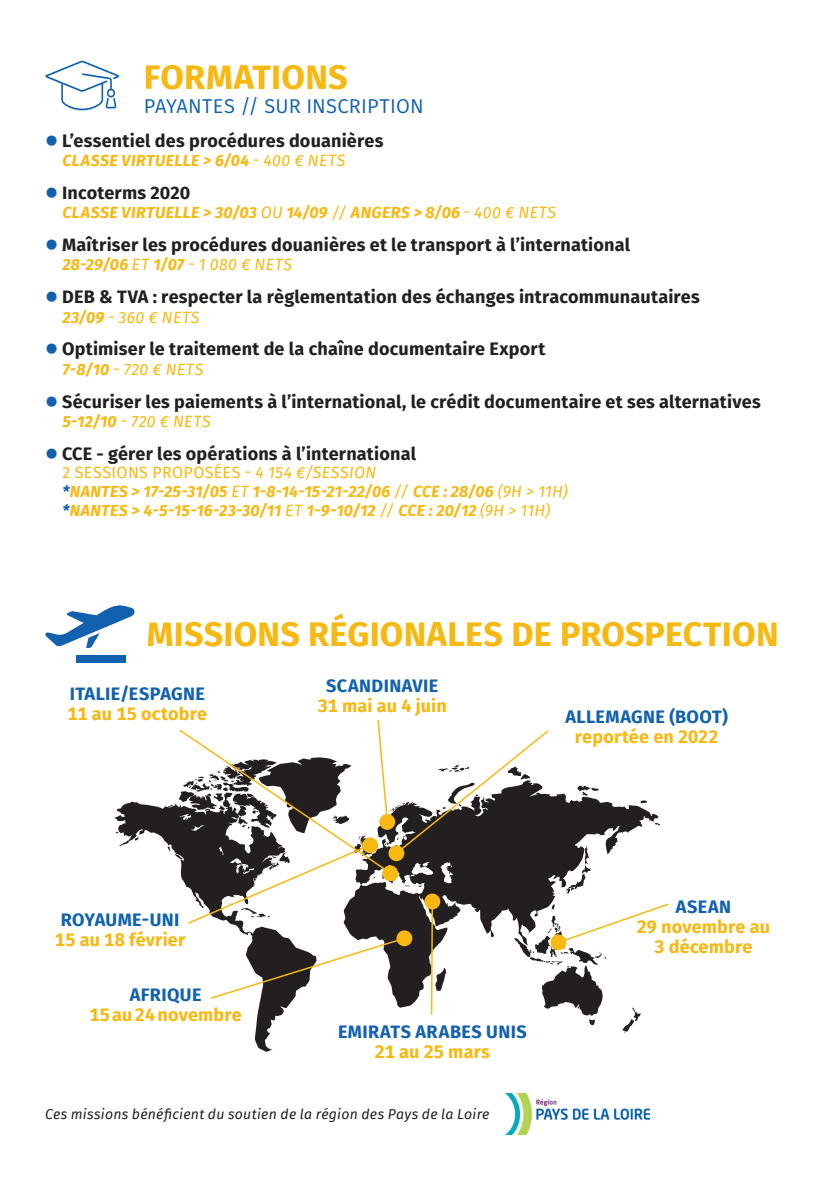
<style>
.page{position:relative;width:840px;height:1191px;background:#fff}
.page>*{position:absolute;margin:0;border:0;box-sizing:border-box;transform-origin:0 0}
.t1{font:700 34px "Fira Sans";letter-spacing:.005em;color:#f6b811}
.t2{font:20px "Fira Sans";letter-spacing:.01em;color:#1161af}
.t3{font:700 18px "Fira Sans";letter-spacing:.01em;color:#231f20}
.t4{font:700 18px/20px "Fira Sans";letter-spacing:.01em;color:#f6b811;text-align:center}
.t5{font:700 18px "Fira Sans";letter-spacing:.02em;color:#1161af}
.t6{font:italic 700 16px/19.2px "Fira Sans";letter-spacing:.02em;color:#f6b811}
.t7{font:italic 16px "Fira Sans";letter-spacing:.035em;color:#f6b811}
.t8{font:italic 14px "Fira Sans";letter-spacing:.02em;color:#231f20}
.s1{font-size:36px;color:#1161af}
.s2{font-weight:400}
.s3{font-weight:700}
.s4{font-weight:400;font-style:normal}
.s5{color:#1161af}
</style>
<div class="page">
<svg style="left:45px;top:61px;width:74px;height:49px"></svg>
<svg style="left:115px;top:785px;width:544px;height:267px"></svg>
<div style="left:550px;top:934px;width:16px;height:16px;background:#f6b811;border-radius:50%"></div>
<svg style="left:556px;top:902px;width:113px;height:42px"></svg>
<img style="left:505px;top:1093px;width:144px;height:41px">
<div style="left:76px;top:655px;width:49px;height:8px;background:#1161af"></div>
<svg style="left:45px;top:605px;width:90px;height:43px"></svg>
<svg style="left:178px;top:719px;width:371px;height:296px"></svg>
<div style="left:379px;top:814px;width:16px;height:16px;background:#f6b811;border-radius:50%"></div>
<h1 class="t1" style="left:144px;top:48px;width:205px">FORMATIONS</h1>
<p class="t2" style="left:144px;top:91px;width:281px">PAYANTES // SUR INSCRIPTION</p>
<p class="t3" style="left:45px;top:125px;width:339px"><span class="s1">•</span> L’essentiel des procédures douanières</p>
<p class="t6" style="left:62px;top:150px;width:284px">CLASSE VIRTUELLE &gt; 6/04 <span class="s2">- 400 € NETS</span></p>
<p class="t3" style="left:45px;top:178px;width:146px"><span class="s1">•</span> Incoterms 2020</p>
<p class="t6" style="left:62px;top:202px;width:495px">CLASSE VIRTUELLE &gt; 30/03 <span class="s2">OU</span> 14/09 <span class="s2">//</span> ANGERS &gt; 8/06 <span class="s2">- 400 € NETS</span></p>
<p class="t3" style="left:45px;top:230px;width:586px"><span class="s1">•</span> Maîtriser les procédures douanières et le transport à l’international</p>
<p class="t6" style="left:62px;top:254px;width:231px">28-29/06 <span class="s2">ET</span> 1/07 <span class="s2">- 1 080 € NETS</span></p>
<p class="t3" style="left:45px;top:282px;width:655px"><span class="s1">•</span> DEB &amp; TVA : respecter la règlementation des échanges intracommunautaires</p>
<p class="t7" style="left:62px;top:305px;width:138px"><span class="s3">23/09</span> - 360 € NETS</p>
<p class="t3" style="left:45px;top:334px;width:501px"><span class="s1">•</span> Optimiser le traitement de la chaîne documentaire Export</p>
<p class="t7" style="left:62px;top:357px;width:142px"><span class="s3">7-8/10</span> - 720 € NETS</p>
<p class="t3" style="left:45px;top:386px;width:716px"><span class="s1">•</span> Sécuriser les paiements à l’international, le crédit documentaire et ses alternatives</p>
<p class="t7" style="left:62px;top:409px;width:150px"><span class="s3">5-12/10</span> - 720 € NETS</p>
<p class="t3" style="left:45px;top:438px;width:372px"><span class="s1">•</span> CCE - gérer les opérations à l’international</p>
<p class="t6" style="left:62px;top:461px;width:506px"><span class="s4">2 SESSIONS PROPOSÉES -</span> <span class="s2">4 154 €/SESSION<br></span><span class="s5">*</span>NANTES &gt; 17-25-31/05 <span class="s2">ET</span> 1-8-14-15-21-22/06 <span class="s2">//</span> CCE : 28/06 <span class="s2">(9H &gt; 11H) </span><span class="s5">*</span>NANTES &gt; 4-5-15-16-23-30/11 <span class="s2">ET</span> 1-9-10/12 <span class="s2">//</span> CCE : 20/12 <span class="s2">(9H &gt; 11H)</span></p>
<h1 class="t1" style="left:147px;top:605px;width:633px">MISSIONS RÉGIONALES DE PROSPECTION</h1>
<p class="t5" style="left:70px;top:678px;width:137px">ITALIE/ESPAGNE</p>
<p class="t4" style="left:68px;top:702px;width:141px">11 au 15 octobre</p>
<p class="t5" style="left:326px;top:670px;width:113px">SCANDINAVIE</p>
<p class="t4" style="left:317px;top:694px;width:131px">31 mai au 4 juin</p>
<p class="t5" style="left:565px;top:701px;width:164px">ALLEMAGNE (BOOT)</p>
<p class="t4" style="left:574px;top:725px;width:145px">reportée en 2022</p>
<p class="t5" style="left:61px;top:904px;width:120px">ROYAUME-UNI</p>
<p class="t4" style="left:55px;top:928px;width:132px">15 au 18 février</p>
<p class="t5" style="left:130px;top:979px;width:73px">AFRIQUE</p>
<p class="t4" style="left:89px;top:1003px;width:154px">15 au 24 novembre</p>
<p class="t5" style="left:338px;top:1016px;width:190px">EMIRATS ARABES UNIS</p>
<p class="t4" style="left:374px;top:1040px;width:117px">21 au 25 mars</p>
<p class="t8" style="left:45px;top:1103px;width:445px">Ces missions bénéficient du soutien de la région des Pays de la Loire</p>
<p class="t5" style="left:675px;top:891px;width:57px">ASEAN</p>
<p class="t4" style="left:636px;top:915px;width:135px">29 novembre au<br>3 décembre</p>
</div>
